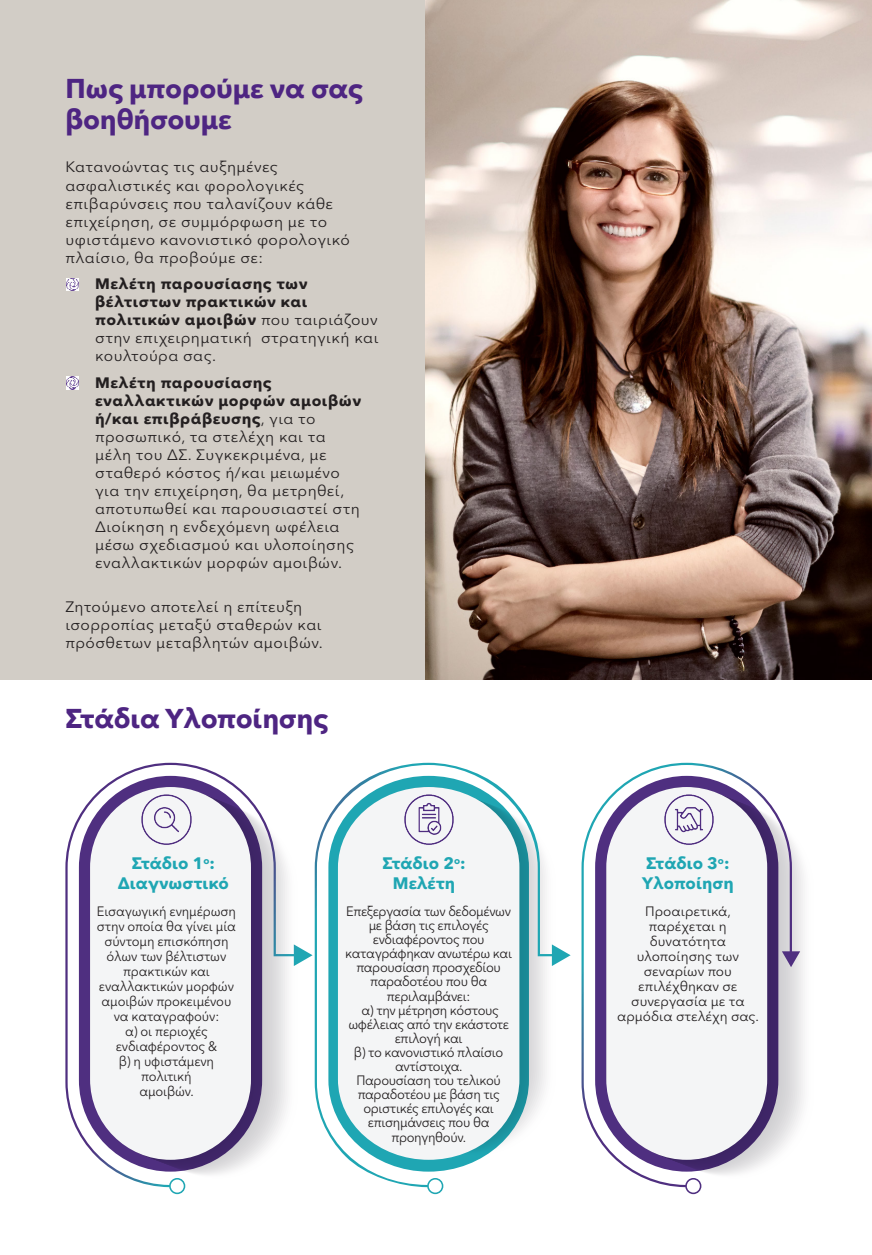
<style>
.page{position:relative;width:872px;height:1255px;background:#fff}
.page>*{position:absolute;margin:0;border:0;box-sizing:border-box;transform-origin:0 0}
.t1{font:700 27px/31.5px "Avenir Next W1 G";letter-spacing:-.01em;color:#4e2582}
.t2{font:700 16.5px/19.8px "Avenir Next W1 G";color:#1fa6b3;text-align:center}
.t3{font:15px/18px "Avenir Next W1 G";letter-spacing:.03em;color:#231f20}
.t4{font:700 15px/18px "Avenir Next W1 G";letter-spacing:.03em;color:#231f20}
.t5{font:13.5px/14.1px "Avenir Next W1 G";letter-spacing:-.025em;color:#231f20;text-align:center;scale:.95 1}
.t6{font:13.5px/15px "Avenir Next W1 G";color:#231f20;text-align:center}
.s1{font-weight:400}
.s2{font-weight:700}
</style>
<div class="page">
<div style="left:0;top:0;width:426px;height:679px;background:#d2cdc6"></div>
<svg style="left:66px;top:278px;width:13px;height:13px"></svg>
<svg style="left:66px;top:376px;width:13px;height:13px"></svg>
<svg style="left:65px;top:762px;width:735px;height:432px"></svg>
<img style="left:402px;top:793px;width:53px;height:53px">
<img style="left:140px;top:793px;width:53px;height:53px">
<img style="left:662px;top:793px;width:53px;height:53px">
<img style="left:426px;top:0;width:446px;height:679px">
<p class="t1" style="left:65px;top:73px;width:299px">Πως μπορούμε να σας βοηθήσουμε</p>
<p class="t3" style="left:65px;top:158px;width:286px">Κατανοώντας τις αυξημένες ασφαλιστικές και φορολογικές επιβαρύνσεις που ταλανίζουν κάθε επιχείρηση, σε συμμόρφωση με το υφιστάμενο κανονιστικό φορολογικό πλαίσιο, θα προβούμε σε:</p>
<p class="t4" style="left:95px;top:275px;width:285px">Μελέτη παρουσίασης των βέλτιστων πρακτικών και πολιτικών αμοιβών <span class="s1">που ταιριάζουν στην επιχειρηματική στρατηγική και κουλτούρα σας.</span></p>
<p class="t3" style="left:95px;top:373px;width:268px"><span class="s2">Μελέτη παρουσίασης εναλλακτικών μορφών αμοιβών ή/και επιβράβευσης</span>, για το προσωπικό, τα στελέχη και τα μέλη του ΔΣ. Συγκεκριμένα, με σταθερό κόστος ή/και μειωμένο για την επιχείρηση, θα μετρηθεί, αποτυπωθεί και παρουσιαστεί στη<br>Διοίκηση η ενδεχόμενη ωφέλεια μέσω σχεδιασμού και υλοποίησης εναλλακτικών μορφών αμοιβών.</p>
<p class="t3" style="left:65px;top:598px;width:259px">Ζητούμενο αποτελεί η επίτευξη ισορροπίας μεταξύ σταθερών και πρόσθετων μεταβλητών αμοιβών.</p>
<p class="t1" style="left:65px;top:702px;width:264px">Στάδια Υλοποίησης</p>
<p class="t2" style="left:118px;top:853px;width:113px">Στάδιο 1<sup>ο</sup>:<br>Διαγνωστικό</p>
<p class="t2" style="left:382px;top:853px;width:85px">Στάδιο 2<sup>ο</sup>:<br>Μελέτη</p>
<p class="t2" style="left:642px;top:853px;width:93px;text-align:left">Στάδιο 3<sup>ο</sup>:<br>Υλοποίηση</p>
<p class="t5" style="left:97px;top:903px;width:148px;line-height:15px">Εισαγωγική ενημέρωση στην οποία θα γίνει μία σύντομη επισκόπηση όλων των βέλτιστων πρακτικών και εναλλακτικών μορφών αμοιβών προκειμένου να καταγραφούν:<br>α) οι περιοχές ενδιαφέροντος &amp;<br>β) η υφιστάμενη πολιτική<br>αμοιβών.</p>
<p class="t5" style="left:345px;top:904px;width:177px">Επεξεργασία των δεδομένων με βάση τις επιλογές ενδιαφέροντος που καταγράφηκαν ανωτέρω και παρουσίαση προσχεδίου παραδοτέου που θα περιλαμβάνει:<br>α) την μέτρηση κόστους ωφέλειας από την εκάστοτε επιλογή και<br>β) το κανονιστικό πλαίσιο αντίστοιχα.<br>Παρουσίαση του τελικού παραδοτέου με βάση τις οριστικές επιλογές και επισημάνσεις που θα προηγηθούν.</p>
<p class="t6" style="left:617px;top:903px;width:143px">Προαιρετικά, παρέχεται η δυνατότητα υλοποίησης των σεναρίων που επιλέχθηκαν σε συνεργασία με τα αρμόδια στελέχη σας.</p>
</div>
